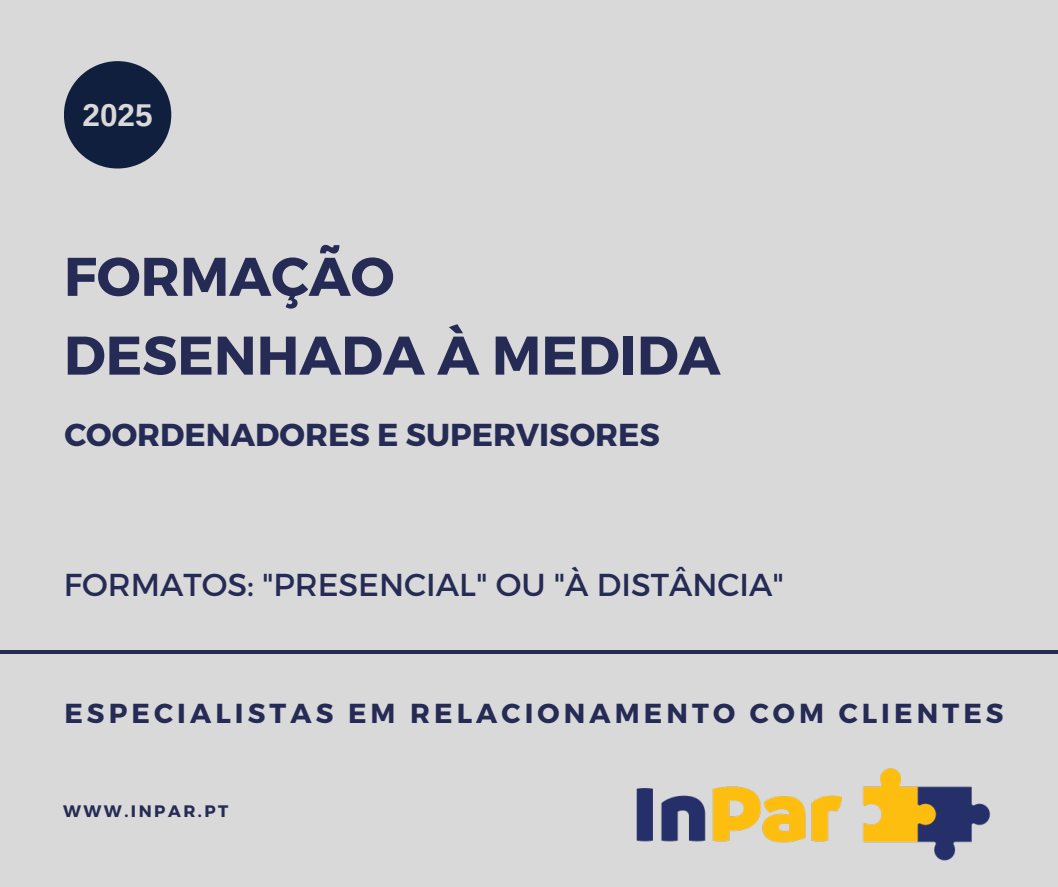
<style>
.page{position:relative;width:1058px;height:887px;background:#fff}
.page>*{position:absolute;margin:0;border:0;box-sizing:border-box;transform-origin:0 0}
.t1{font:700 54.3px/78.8px "Montserrat";color:#252b55}
.t2{font:31.65px "Montserrat";color:#252b55}
.t3{font:700 31.65px "Montserrat";color:#252b55}
.t4{font:700 31.5px "Arimo";color:#d9d9d9}
.t5{font:700 27.45px "Montserrat";letter-spacing:.15em;color:#252b55}
.t6{font:700 16.65px "Montserrat";letter-spacing:.15em;color:#252b55}
</style>
<div class="page">
<div style="left:0;top:0;width:1058px;height:886px;background:#d9d9d9"></div>
<hr style="left:0;top:650px;width:1058px;height:3px;background:#252b55">
<img style="left:636px;top:768px;width:355px;height:93px">
<svg style="left:64px;top:61px;width:107px;height:107px"></svg>
<p class="t4" style="left:83px;top:97px;width:72px">2025</p>
<h1 class="t1" style="left:64px;top:234px;width:658px">FORMAÇÃO<br>DESENHADA À MEDIDA</h1>
<p class="t3" style="left:64px;top:414px;width:597px">COORDENADORES E SUPERVISORES</p>
<p class="t2" style="left:64px;top:564px;width:721px">FORMATOS: "PRESENCIAL" OU "À DISTÂNCIA"</p>
<p class="t5" style="left:64px;top:695px;width:940px">ESPECIALISTAS EM RELACIONAMENTO COM CLIENTES</p>
<p class="t6" style="left:63px;top:800px;width:167px">WWW.INPAR.PT</p>
</div>
